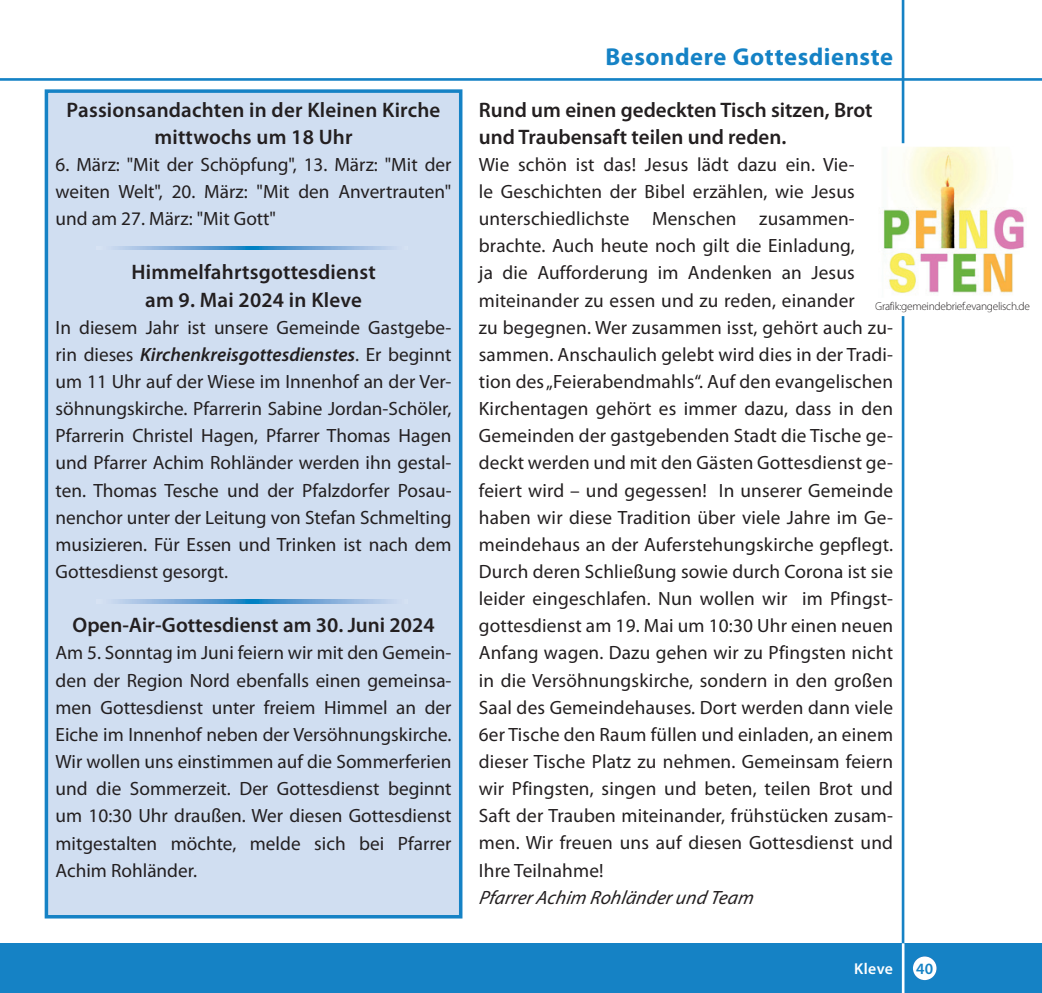
<style>
.page{position:relative;width:1042px;height:993px;background:#fff}
.page>*{position:absolute;margin:0;border:0;box-sizing:border-box;transform-origin:0 0}
.t1{font:700 24.5px "Myriad Pro";letter-spacing:.02em;color:#1582c5}
.t2{font:600 21px/27.1px "Myriad Pro";color:#231f20;text-align:center}
.t3{font:19.25px/27.1px "Myriad Pro";letter-spacing:.01em;color:#231f20;text-align:justify}
.t4{font:italic 19.25px "Myriad Pro";color:#231f20}
.t5{font:600 15.75px "Myriad Pro";letter-spacing:.025em;color:#fff}
.t6{font:600 15.75px "Myriad Pro";color:#1582c5}
.t7{font:300 11.38px "Myriad Pro";letter-spacing:-.025em;color:#231f20}
.s1{font-weight:600;font-style:italic}
</style>
<div class="page">
<hr style="left:902px;top:0;width:2px;height:951px;background:#1582c5">
<hr style="left:0;top:78px;width:1042px;height:3px;background:#1582c5">
<div style="left:0;top:943px;width:1042px;height:49px;background:#1582c5"></div>
<hr style="left:902px;top:943px;width:2px;height:49px;background:#fff">
<div style="left:913px;top:956px;width:23px;height:23px;background:#fff;border-radius:50%"></div>
<div style="left:46px;top:91px;width:415px;height:825px;background:#d0def1"></div>
<div style="left:45px;top:89px;width:417px;height:829px;border:4px solid #1582c5"></div>
<svg style="left:115px;top:599px;width:277px;height:4px"></svg>
<svg style="left:115px;top:246px;width:277px;height:4px"></svg>
<svg style="left:882px;top:141px;width:142px;height:177px"></svg>
<p class="t2" style="left:67px;top:95px;width:375px">Passionsandachten in der Kleinen Kirche mittwochs um 18 Uhr</p>
<p class="t3" style="left:56px;top:150px;width:397px">6. März: "Mit der Schöpfung", 13. März: "Mit der weiten Welt", 20. März: "Mit den Anvertrauten" und am 27. März: "Mit Gott"</p>
<p class="t2" style="left:131px;top:258px;width:246px">Himmelfahrtsgottesdienst am 9. Mai 2024 in Kleve</p>
<p class="t3" style="left:56px;top:313px;width:397px">In diesem Jahr ist unsere Gemeinde Gastgebe&shy;rin dieses <span class="s1">Kirchenkreisgottesdienstes</span>. Er beginnt um 11 Uhr auf der Wiese im Innenhof an der Ver&shy;söhnungskirche. Pfarrerin Sabine Jordan-Schöler, Pfarrerin Christel Hagen, Pfarrer Thomas Hagen und Pfarrer Achim Rohländer werden ihn gestal&shy;ten. Thomas Tesche und der Pfalzdorfer Posau&shy;nenchor unter der Leitung von Stefan Schmelting musizieren. Für Essen und Trinken ist nach dem Gottesdienst gesorgt.</p>
<p class="t2" style="left:72px;top:611px;width:364px">Open-Air-Gottesdienst am 30. Juni 2024</p>
<p class="t3" style="left:56px;top:639px;width:397px">Am 5. Sonntag im Juni feiern wir mit den Gemein&shy;den der Region Nord ebenfalls einen gemeinsa&shy;men Gottesdienst unter freiem Himmel an der Eiche im Innenhof neben der Versöhnungskirche.<br>Wir wollen uns einstimmen auf die Sommerferien und die Sommerzeit. Der Gottesdienst beginnt um 10:30 Uhr draußen. Wer diesen Gottesdienst mitgestalten möchte, melde sich bei Pfarrer Achim Rohländer.</p>
<p class="t1" style="left:605px;top:40px;width:289px">Besondere Gottesdienste</p>
<p class="t2" style="left:479px;top:95px;width:395px;text-align:left">Rund um einen gedeckten Tisch sitzen, Brot und Traubensaft teilen und reden.</p>
<p class="t3" style="left:479px;top:150px;width:416px;text-align:left">Wie schön ist das! Jesus lädt dazu ein. Vie-<br>le Geschichten der Bibel erzählen, wie Jesus unterschiedlichste Menschen zusammen&shy;brachte. Auch heute noch gilt die Einladung,<br>ja die Aufforderung im Andenken an Jesus miteinander zu essen und zu reden, einander<br>zu begegnen. Wer zusammen isst, gehört auch zu&shy;sammen. Anschaulich gelebt wird dies in der Tradi&shy;tion des „Feierabendmahls“. Auf den evangelischen Kirchentagen gehört es immer dazu, dass in den Gemeinden der gastgebenden Stadt die Tische ge&shy;deckt werden und mit den Gästen Gottesdienst ge&shy;feiert wird – und gegessen! In unserer Gemeinde haben wir diese Tradition über viele Jahre im Ge&shy;meindehaus an der Auferstehungskirche gepflegt.<br>Durch deren Schließung sowie durch Corona ist sie leider eingeschlafen. Nun wollen wir im Pfingst&shy;gottesdienst am 19. Mai um 10:30 Uhr einen neuen Anfang wagen. Dazu gehen wir zu Pfingsten nicht in die Versöhnungskirche, sondern in den großen Saal des Gemeindehauses. Dort werden dann viele 6er Tische den Raum füllen und einladen, an einem dieser Tische Platz zu nehmen. Gemeinsam feiern wir Pfingsten, singen und beten, teilen Brot und Saft der Trauben miteinander, frühstücken zusam&shy;men. Wir freuen uns auf diesen Gottesdienst und Ihre Teilnahme!</p>
<p class="t4" style="left:479px;top:885px;width:280px">PfarrerAchim Rohländerund Team</p>
<p class="t7" style="left:875px;top:300px;width:156px">Grafik: gemeindebrief.evangelisch.de</p>
<p class="t5" style="left:854px;top:958px;width:40px">Kleve</p>
<p class="t6" style="left:916px;top:958px;width:19px">40</p>
</div>
